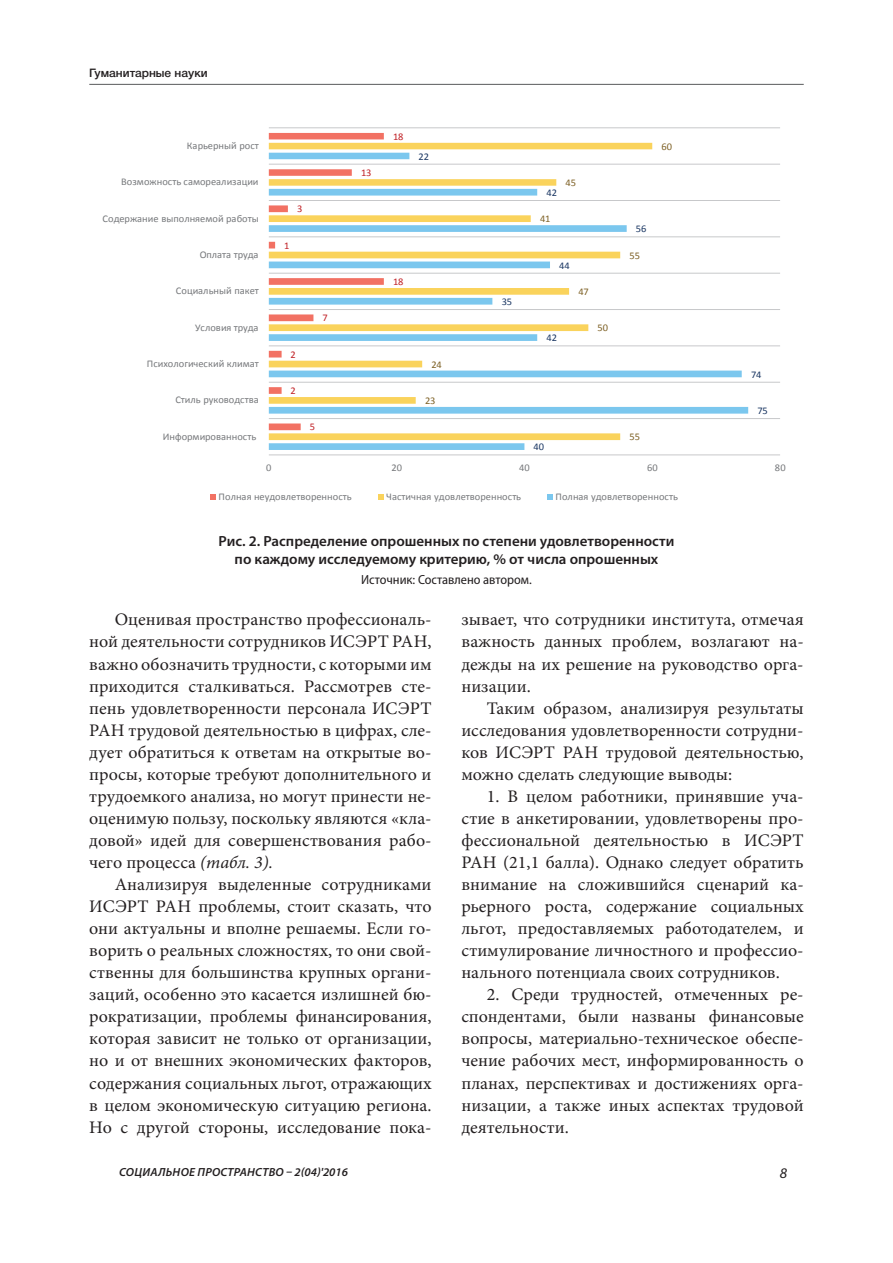
<style>
.page{position:relative;width:893px;height:1263px;background:#fff}
.page>*{position:absolute;margin:0;border:0;box-sizing:border-box;transform-origin:0 0}
.t1{font:17.7px/22px "Minion Pro";color:#231f20;text-align:justify}
.t2{font:600 14.7px/17.7px "Myriad Pro";color:#231f20;text-align:center}
.t3{font:italic 14.7px "Myriad Pro";color:#231f20}
.t4{font:semi-condensed 13.2px "Myriad Pro";color:#231f20}
.t5{font:italic 600 11.7px "Myriad Pro";letter-spacing:.02em;color:#231f20}
.t6{font:500 11.7px "Helvetica Neue Cyr";color:#231f20}
.t7{font:10.2px "Calibri";color:#76787b}
.t8{font:10.2px "Calibri";letter-spacing:-.005em;color:#1b3763}
.t9{font:10.2px "Calibri";letter-spacing:-.005em;color:#7e6126}
.t10{font:10.2px "Calibri";color:#c02025}
.s1{font-style:italic}
</style>
<div class="page">
<hr style="left:89px;top:84px;width:715px;height:1px;background:#57585a">
<hr style="left:269px;top:454px;width:511px;height:1px;background:#c7c8ca">
<hr style="left:269px;top:418px;width:511px;height:1px;background:#c7c8ca">
<hr style="left:269px;top:382px;width:511px;height:1px;background:#c7c8ca">
<hr style="left:269px;top:345px;width:511px;height:1px;background:#c7c8ca">
<hr style="left:269px;top:309px;width:511px;height:1px;background:#c7c8ca">
<hr style="left:269px;top:273px;width:511px;height:1px;background:#c7c8ca">
<hr style="left:269px;top:236px;width:511px;height:1px;background:#c7c8ca">
<hr style="left:269px;top:200px;width:511px;height:1px;background:#c7c8ca">
<hr style="left:269px;top:164px;width:511px;height:1px;background:#c7c8ca">
<hr style="left:269px;top:127px;width:511px;height:1px;background:#c7c8ca">
<svg style="left:269px;top:163px;width:479px;height:287px"></svg>
<svg style="left:269px;top:143px;width:383px;height:297px"></svg>
<svg style="left:269px;top:133px;width:115px;height:297px"></svg>
<svg style="left:210px;top:495px;width:6px;height:5px"></svg>
<svg style="left:378px;top:495px;width:6px;height:5px"></svg>
<svg style="left:547px;top:495px;width:6px;height:5px"></svg>
<p class="t6" style="left:89px;top:69px;width:120px">Гуманитарные науки</p>
<p class="t10" style="left:393px;top:132px;width:12px">18</p>
<p class="t7" style="left:187px;top:141px;width:74px">Карьерный рост</p>
<p class="t9" style="left:661px;top:142px;width:12px">60</p>
<p class="t8" style="left:419px;top:152px;width:12px">22</p>
<p class="t10" style="left:361px;top:168px;width:12px">13</p>
<p class="t7" style="left:121px;top:178px;width:139px">Возможность самореализации</p>
<p class="t9" style="left:566px;top:178px;width:12px">45</p>
<p class="t8" style="left:546px;top:188px;width:12px">42</p>
<p class="t10" style="left:297px;top:205px;width:7px">3</p>
<p class="t7" style="left:103px;top:214px;width:158px">Содержание выполняемой работы</p>
<p class="t9" style="left:540px;top:215px;width:12px">41</p>
<p class="t8" style="left:636px;top:225px;width:12px">56</p>
<p class="t10" style="left:284px;top:241px;width:7px">1</p>
<p class="t7" style="left:200px;top:250px;width:60px">Оплата труда</p>
<p class="t9" style="left:630px;top:251px;width:12px">55</p>
<p class="t8" style="left:559px;top:261px;width:12px">44</p>
<p class="t10" style="left:393px;top:277px;width:12px">18</p>
<p class="t7" style="left:176px;top:287px;width:84px">Социальный пакет</p>
<p class="t9" style="left:578px;top:287px;width:12px">47</p>
<p class="t8" style="left:502px;top:297px;width:12px">35</p>
<p class="t10" style="left:323px;top:314px;width:7px">7</p>
<p class="t7" style="left:195px;top:323px;width:65px">Условия труда</p>
<p class="t9" style="left:598px;top:324px;width:12px">50</p>
<p class="t8" style="left:546px;top:334px;width:12px">42</p>
<p class="t10" style="left:291px;top:350px;width:7px">2</p>
<p class="t7" style="left:147px;top:359px;width:113px">Психологический климат</p>
<p class="t9" style="left:431px;top:360px;width:12px">24</p>
<p class="t8" style="left:751px;top:370px;width:12px">74</p>
<p class="t10" style="left:291px;top:386px;width:7px">2</p>
<p class="t7" style="left:175px;top:396px;width:85px">Стиль руководства</p>
<p class="t9" style="left:425px;top:396px;width:12px">23</p>
<p class="t8" style="left:757px;top:406px;width:12px">75</p>
<p class="t10" style="left:310px;top:423px;width:7px">5</p>
<p class="t7" style="left:163px;top:432px;width:95px">Информированность</p>
<p class="t9" style="left:630px;top:433px;width:12px">55</p>
<p class="t8" style="left:534px;top:443px;width:12px">40</p>
<p class="t7" style="left:266px;top:464px;width:7px">0</p>
<p class="t7" style="left:391px;top:464px;width:12px">20</p>
<p class="t7" style="left:519px;top:464px;width:12px">40</p>
<p class="t7" style="left:647px;top:464px;width:12px">60</p>
<p class="t7" style="left:775px;top:464px;width:12px">80</p>
<p class="t7" style="left:219px;top:493px;width:135px">Полная неудовлетворенность</p>
<p class="t7" style="left:386px;top:493px;width:136px">Частичная удовлетворенность</p>
<p class="t7" style="left:556px;top:493px;width:124px">Полная удовлетворенность</p>
<p class="t2" style="left:219px;top:532px;width:457px">Рис. 2. Распределение опрошенных по степени удовлетворенности по каждому исследуемому критерию, % от числа опрошенных</p>
<p class="t4" style="left:361px;top:572px;width:172px">Источник: Составлено автором.</p>
<p class="t1" style="left:89px;top:610px;width:344px;text-indent:26px">Оценивая пространство профессиональ&shy;ной деятельности сотрудников ИСЭРТ РАН, важно обозначить трудности, с которыми им приходится сталкиваться. Рассмотрев сте&shy;пень удовлетворенности персонала ИСЭРТ РАН трудовой деятельностью в цифрах, сле&shy;дует обратиться к ответам на открытые во&shy;просы, которые требуют дополнительного и трудоемкого анализа, но могут принести не&shy;оценимую пользу, поскольку являются «кла&shy;довой» идей для совершенствования рабо&shy;чего процесса <span class="s1">(табл. 3).</span></p>
<p class="t1" style="left:89px;top:875px;width:344px;text-indent:26px">Анализируя выделенные сотрудниками ИСЭРТ РАН проблемы, стоит сказать, что они актуальны и вполне решаемы. Если го&shy;ворить о реальных сложностях, то они свой&shy;ственны для большинства крупных органи&shy;заций, особенно это касается излишней бю&shy;рократизации, проблемы финансирования, которая зависит не только от организации, но и от внешних экономических факторов, содержания социальных льгот, отражающих в целом экономическую ситуацию региона.<br>Но с другой стороны, исследование пока-</p>
<p class="t1" style="left:461px;top:610px;width:344px">зывает, что сотрудники института, отмечая важность данных проблем, возлагают на&shy;дежды на их решение на руководство орга&shy;низации.</p>
<p class="t1" style="left:461px;top:698px;width:344px;text-indent:26px">Таким образом, анализируя результаты исследования удовлетворенности сотрудни&shy;ков ИСЭРТ РАН трудовой деятельностью, можно сделать следующие выводы:</p>
<p class="t1" style="left:461px;top:786px;width:344px;text-indent:26px">1. В целом работники, принявшие уча&shy;стие в анкетировании, удовлетворены про&shy;фессиональной деятельностью в ИСЭРТ РАН (21,1 балла). Однако следует обратить внимание на сложившийся сценарий ка&shy;рьерного роста, содержание социальных льгот, предоставляемых работодателем, и стимулирование личностного и профессио&shy;нального потенциала своих сотрудников.</p>
<p class="t1" style="left:461px;top:985px;width:344px;text-indent:26px">2. Среди трудностей, отмеченных ре&shy;спондентами, были названы финансовые вопросы, материально-техническое обеспе&shy;чение рабочих мест, информированность о планах, перспективах и достижениях орга&shy;низации, а также иных аспектах трудовой деятельности.</p>
<p class="t5" style="left:119px;top:1165px;width:230px">СОЦИАЛЬНОЕ ПРОСТРАНСТВО – 2(04)'2016</p>
<p class="t3" style="left:780px;top:1164px;width:9px">8</p>
</div>
